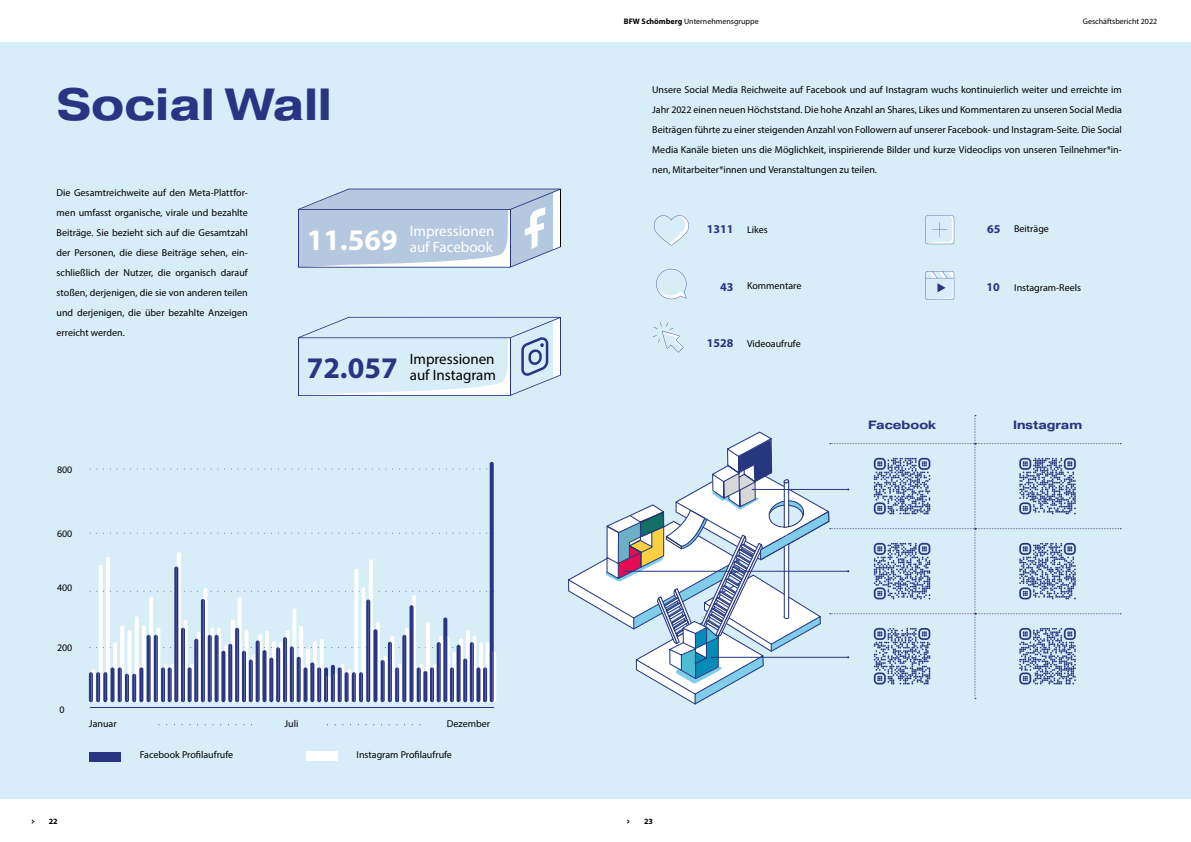
<style>
.page{position:relative;width:1191px;height:842px;background:#fff}
.page>*{position:absolute;margin:0;border:0;box-sizing:border-box;transform-origin:0 0}
.t1{font:700 45px "Pragmatica Ext";color:#283583}
.t2{font:700 30px "Myriad Pro";color:#283583}
.t3{font:700 30px "Myriad Pro";color:#fff}
.t4{font:15px/16px "Myriad Pro";color:#000}
.t5{font:15px/16px "Myriad Pro";color:#fff}
.t6{font:700 12px "Pragmatica Ext";color:#283583}
.t7{font:700 12px "Myriad Pro";color:#283583}
.t8{font:10px/20px "Myriad Pro";color:#000;text-align:justify}
.t9{font:8px "Myriad Pro";color:#000}
.t10{font:700 8px "Myriad Pro";color:#000}
.s1{font-weight:700}
.s2{font-family:"Mono 45 Headline";font-size:7px}
</style>
<div class="page">
<div style="left:0;top:43px;width:1191px;height:756px;background:#d7edf8"></div>
<svg style="left:653px;top:215px;width:36px;height:31px"></svg>
<svg style="left:656px;top:269px;width:30px;height:31px"></svg>
<svg style="left:652px;top:322px;width:31px;height:30px"></svg>
<svg style="left:925px;top:215px;width:29px;height:30px"></svg>
<svg style="left:925px;top:271px;width:29px;height:29px"></svg>
<svg style="left:568px;top:415px;width:553px;height:289px"></svg>
<div style="left:90px;top:752px;width:31px;height:9px;background:#283583"></div>
<div style="left:306px;top:750px;width:31px;height:10px;background:#fff"></div>
<hr style="left:90px;top:707px;width:404px;height:1px;background:#283583">
<hr style="left:492px;top:651px;width:4px;height:51px;background:#fff;border-radius:2px">
<svg style="left:89px;top:462px;width:405px;height:240px"></svg>
<svg style="left:298px;top:317px;width:263px;height:79px"></svg>
<svg style="left:298px;top:189px;width:263px;height:79px;background:#b7c9e0"></svg>
<h1 class="t1" style="left:57px;top:75px;width:276px">Social Wall</h1>
<p class="t8" style="left:57px;top:183px;width:193px">Die Gesamtreichweite auf den Meta-Plattfor&shy;men umfasst organische, virale und bezahlte Beiträge. Sie bezieht sich auf die Gesamtzahl der Personen, die diese Beiträge sehen, ein&shy;schließlich der Nutzer, die organisch darauf stoßen, derjenigen, die sie von anderen teilen und derjenigen, die über bezahlte Anzeigen erreicht werden.</p>
<h2 class="t3" style="left:307px;top:220px;width:93px">11.569</h2>
<h3 class="t5" style="left:410px;top:223px;width:86px">Impressionen auf Facebook</h3>
<h2 class="t2" style="left:307px;top:348px;width:93px">72.057</h2>
<h3 class="t4" style="left:410px;top:351px;width:88px">Impressionen auf Instagram</h3>
<p class="t8" style="left:57px;top:460px;width:17px">800</p>
<p class="t8" style="left:57px;top:523px;width:17px">600</p>
<p class="t8" style="left:57px;top:578px;width:17px">400</p>
<p class="t8" style="left:57px;top:637px;width:17px">200</p>
<p class="t8" style="left:59px;top:700px;width:7px">0</p>
<p class="t8" style="left:89px;top:714px;width:29px">Januar</p>
<p class="t8" style="left:284px;top:714px;width:15px">Juli</p>
<p class="t8" style="left:447px;top:714px;width:45px">Dezember</p>
<p class="t8" style="left:140px;top:744px;width:95px">Facebook Profilaufrufe</p>
<p class="t8" style="left:356px;top:745px;width:97px">Instagram Profilaufrufe</p>
<p class="t9" style="left:624px;top:17px;width:136px"><span class="s1">BFW Schömberg</span> Unternehmensgruppe</p>
<p class="t9" style="left:1082px;top:17px;width:76px">Geschäftsbericht 2022</p>
<p class="t8" style="left:652px;top:79px;width:471px">Unsere Social Media Reichweite auf Facebook und auf Instagram wuchs kontinuierlich weiter und erreichte im Jahr 2022 einen neuen Höchststand. Die hohe Anzahl an Shares, Likes und Kommentaren zu unseren Social Media Beiträgen führte zu einer steigenden Anzahl von Followern auf unserer Facebook- und Instagram-Seite. Die Social Media Kanäle bieten uns die Möglichkeit, inspirierende Bilder und kurze Videoclips von unseren Teilnehmer*in&shy;nen, Mitarbeiter*innen und Veranstaltungen zu teilen.</p>
<p class="t7" style="left:707px;top:222px;width:28px">1311</p>
<p class="t8" style="left:747px;top:220px;width:22px">Likes</p>
<p class="t7" style="left:987px;top:222px;width:15px">65</p>
<p class="t8" style="left:1014px;top:218px;width:36px">Beiträge</p>
<p class="t8" style="left:747px;top:275px;width:56px">Kommentare</p>
<p class="t8" style="left:1014px;top:277px;width:68px">Instagram-Reels</p>
<p class="t7" style="left:720px;top:279px;width:15px">43</p>
<p class="t7" style="left:986px;top:279px;width:15px">10</p>
<p class="t7" style="left:707px;top:335px;width:28px">1528</p>
<p class="t8" style="left:747px;top:334px;width:55px">Videoaufrufe</p>
<p class="t6" style="left:868px;top:417px;width:69px">Facebook</p>
<p class="t6" style="left:1013px;top:417px;width:71px">Instagram</p>
<p class="t10" style="left:31px;top:816px;width:28px"><span class="s2">&gt;</span> 22</p>
<p class="t10" style="left:627px;top:816px;width:28px"><span class="s2">&gt;</span> 23</p>
</div>
